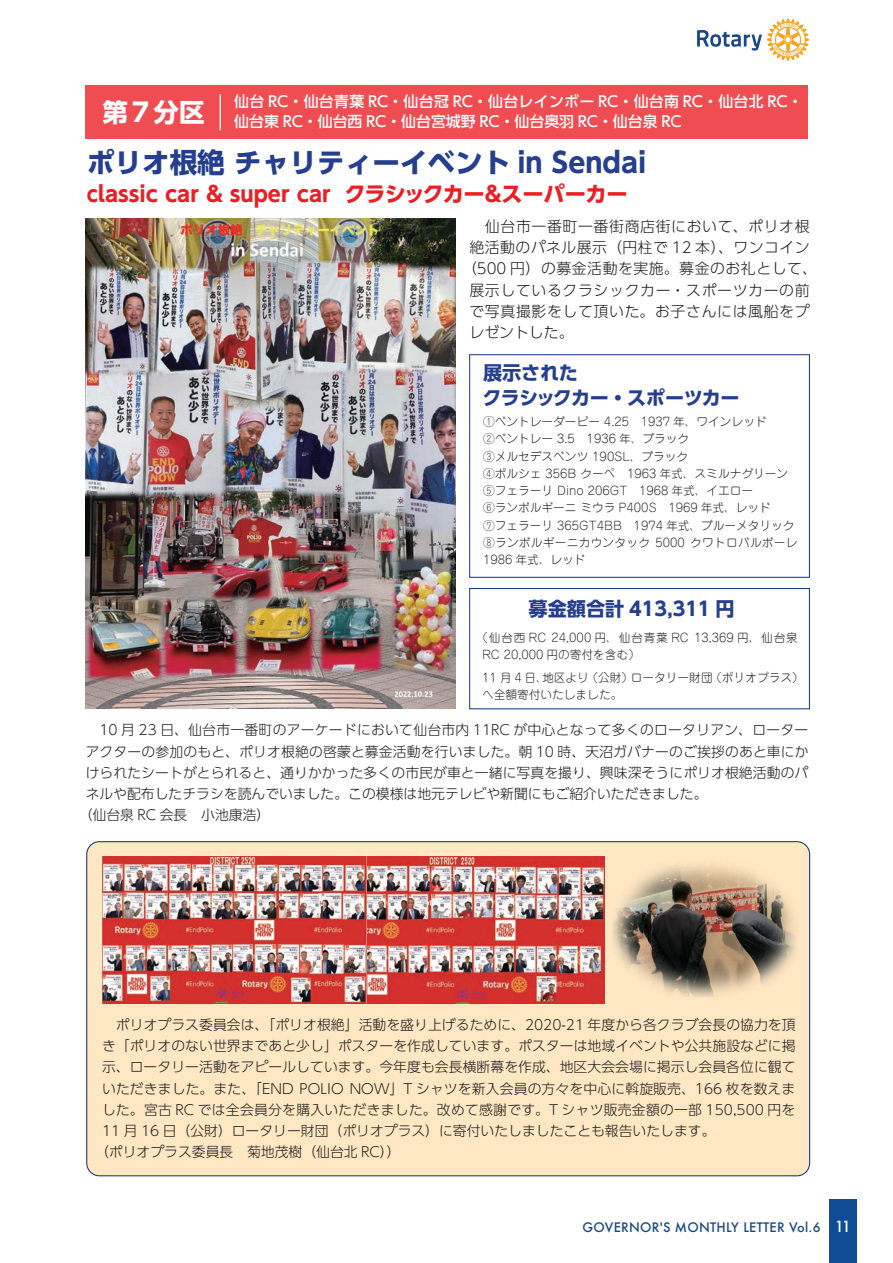
<style>
.page{position:relative;width:893px;height:1263px;background:#fff}
.page>*{position:absolute;margin:0;border:0;box-sizing:border-box;transform-origin:0 0}
.t1{font:700 27.6px "UD Shin Go Pro";color:#253f8e}
.t2{font:700 21.3px "UD Shin Go Pro";color:#ee1d23;scale:.92 1}
.t3{font:700 19.2px/25px "UD Shin Go Pro";letter-spacing:-.01em;color:#253f8e}
.t4{font:300 14.85px "UD Shin Go Pro";letter-spacing:.045em;color:#231f20}
.t5{font:500 14.85px/20.2px "UD Shin Go Pro";color:#fff}
.t6{font:300 13.8px "UD Shin Go Pro";letter-spacing:.005em;color:#231f20}
.t7{font:500 12.75px "Futura";letter-spacing:.02em;color:#194887}
.t8{font:300 11.7px/17.2px "Jun 101 Pro";color:#231f20}
.s1{font-size:14.85px;color:#fff}
</style>
<div class="page">
<div style="left:87px;top:842px;width:723px;height:334px;background:#fee7c2;border-radius:13px"></div>
<img style="left:85px;top:219px;width:370px;height:489px">
<svg style="left:697px;top:19px;width:112px;height:42px"></svg>
<div style="left:829px;top:1199px;width:28px;height:64px;background:#0f4c95"></div>
<div style="left:469px;top:354px;width:341px;height:223px;border:1px solid #10347f"></div>
<div style="left:469px;top:588px;width:341px;height:121px;border:1px solid #10347f"></div>
<div style="left:85px;top:85px;width:723px;height:54px;background:#ef4d52"></div>
<hr style="left:220px;top:94px;width:1px;height:36px;background:#fff">
<img style="left:102px;top:856px;width:502px;height:148px">
<img style="left:612px;top:865px;width:184px;height:132px">
<p class="t5" style="left:102px;top:91px;width:702px;text-indent:132px">仙台 RC・仙台青葉 RC・仙台冠 RC・仙台レインボー RC・仙台南 RC・仙台北 RC・<sup>第７分区</sup> 仙台東 RC・仙台西 RC・仙台宮城野 RC・仙台奥羽 RC・仙台泉 RC</p>
<h1 class="t1" style="left:87px;top:140px;width:561px">ポリオ根絶 チャリティーイベント in Sendai</h1>
<h2 class="t2" style="left:87px;top:176px;width:589px">classic car &amp; super car クラシックカー＆スーパーカー</h2>
<p class="t4" style="left:469px;top:214px;width:342px">　仙台市一番町一番街商店街において、ポリオ根</p>
<p class="t4" style="left:469px;top:236px;width:342px">絶活動のパネル展示（円柱で 12 本）、ワンコイン</p>
<p class="t4" style="left:462px;top:257px;width:356px">（500 円）の募金活動を実施。募金のお礼として、</p>
<p class="t4" style="left:469px;top:278px;width:342px">展示しているクラシックカー・スポーツカーの前</p>
<p class="t4" style="left:469px;top:299px;width:342px">で写真撮影をして頂いた。お子さんには風船をプ</p>
<p class="t4" style="left:469px;top:321px;width:106px">レゼントした。</p>
<h3 class="t3" style="left:483px;top:360px;width:259px">展示された<br>クラシックカー・スポーツカー</h3>
<p class="t8" style="left:483px;top:412px;width:316px">①ベントレーダービー 4.25　1937 年、ワインレッド<br>②ベントレー 3.5　1936 年、ブラック<br>③メルセデスベンツ 190SL、ブラック<br>④ポルシェ 356B クーペ　1963 年式、スミルナグリーン<br>⑤フェラーリ Dino 206GT　1968 年式、イエロー<br>⑥ランボルギーニ ミウラ P400S　1969 年式、レッド<br>⑦フェラーリ 365GT4BB　1974 年式、ブルーメタリック<br>⑧ランボルギーニカウンタック 5000 クワトロバルボーレ<br>1986 年式、レッド</p>
<h3 class="t3" style="left:529px;top:596px;width:207px">募金額合計 413,311 円</h3>
<p class="t8" style="left:482px;top:628px;width:317px;text-indent:-6px">（仙台西 RC 24,000 円、仙台青葉 RC 13,369 円、仙台泉<br>RC 20,000 円の寄付を含む）</p>
<p class="t8" style="left:482px;top:668px;width:323px">11 月 4 日、地区より（公財）ロータリー財団（ポリオプラス）へ全額寄付いたしました。</p>
<p class="t6" style="left:86px;top:719px;width:724px">　10 月 23 日、仙台市一番町のアーケードにおいて仙台市内 11RC が中心となって多くのロータリアン、ローター</p>
<p class="t6" style="left:86px;top:740px;width:725px">アクターの参加のもと、ポリオ根絶の啓蒙と募金活動を行いました。朝 10 時、天沼ガバナーのご挨拶のあと車にか</p>
<p class="t6" style="left:86px;top:761px;width:724px">けられたシートがとられると、通りかかった多くの市民が車と一緒に写真を撮り、興味深そうにポリオ根絶活動のパ</p>
<p class="t6" style="left:86px;top:783px;width:623px">ネルや配布したチラシを読んでいました。この模様は地元テレビや新聞にもご紹介いただきました。</p>
<p class="t6" style="left:79px;top:804px;width:193px">（仙台泉 RC 会長　小池康浩）</p>
<p class="t6" style="left:102px;top:1013px;width:695px">　ポリオプラス委員会は、「ポリオ根絶」活動を盛り上げるために、2020-21 年度から各クラブ会長の協力を頂</p>
<p class="t6" style="left:102px;top:1035px;width:695px">き「ポリオのない世界まであと少し」ポスターを作成しています。ポスターは地域イベントや公共施設などに掲</p>
<p class="t6" style="left:102px;top:1056px;width:695px">示、ロータリー活動をアピールしています。今年度も会長横断幕を作成、地区大会会場に掲示し会員各位に観て</p>
<p class="t6" style="left:102px;top:1077px;width:695px">いただきました。また、「END POLIO NOW」T シャツを新入会員の方々を中心に斡旋販売、166 枚を数えま</p>
<p class="t6" style="left:102px;top:1098px;width:695px">した。宮古 RC では全会員分を購入いただきました。改めて感謝です。T シャツ販売金額の一部 150,500 円を</p>
<p class="t6" style="left:102px;top:1120px;width:615px">11 月 16 日（公財）ロータリー財団（ポリオプラス）に寄付いたしましたことも報告いたします。</p>
<p class="t6" style="left:95px;top:1141px;width:307px">（ポリオプラス委員長　菊地茂樹（仙台北 RC））</p>
<p class="t7" style="left:583px;top:1218px;width:270px">GOVERNOR'S MONTHLY LETTER Vol.6 <span class="s1">11</span></p>
</div>
